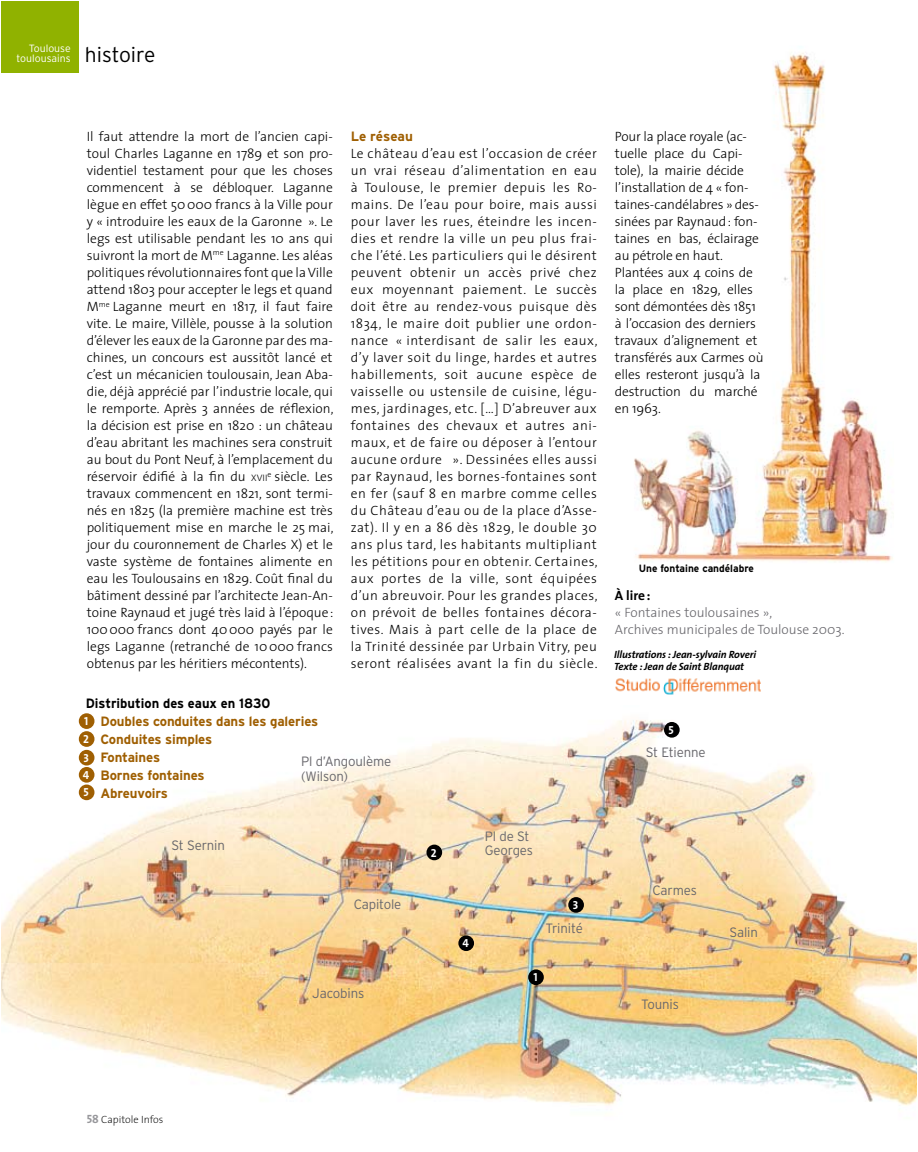
<style>
.page{position:relative;width:918px;height:1152px;background:#fff}
.page>*{position:absolute;margin:0;border:0;box-sizing:border-box;transform-origin:0 0}
.t1{font:300 21px "Interstate";color:#000}
.t2{font:300 13.5px/17px "The Sans";letter-spacing:-.01em;color:#000;text-align:justify}
.t3{font:300 13.5px/15px "Interstate";letter-spacing:-.01em;color:#68676c}
.t4{font:700 13.5px/18px "Interstate";letter-spacing:-.01em;color:#9f5f02}
.t5{font:300 13.5px/17px "The Sans";color:#68676c}
.t6{font:700 13.5px "Interstate";color:#000;scale:.96 1}
.t7{font:700 13.5px "The Sans";color:#000}
.t8{font:11.7px/18.3px "The Sans Bold Caps";color:#fff;text-align:justify}
.t9{font:italic 700 10.5px/12px "The Sans";letter-spacing:-.01em;color:#000}
.t10{font:700 10.5px "Interstate";color:#000;scale:.96 1}
.t11{font:300 10.5px/10.5px "Interstate";color:#fff;text-align:right}
.t12{font:200 10.5px "The Sans";color:#000}
.s1{font-size:9.45px}
.s2{font-family:"The Sans Bold Caps";font-weight:400;font-size:12px;color:#97979b}
</style>
<div class="page">
<img style="left:2px;top:713px;width:914px;height:393px">
<svg style="left:676px;top:957px;width:6px;height:10px"></svg>
<img style="left:634px;top:53px;width:259px;height:509px">
<div style="left:664px;top:722px;width:15px;height:15px;background:#000;border-radius:50%"></div>
<div style="left:528px;top:969px;width:16px;height:16px;background:#000;border-radius:50%"></div>
<div style="left:426px;top:844px;width:16px;height:16px;background:#000;border-radius:50%"></div>
<div style="left:568px;top:897px;width:16px;height:15px;background:#000;border-radius:50%"></div>
<div style="left:458px;top:935px;width:16px;height:16px;background:#000;border-radius:50%"></div>
<div style="left:79px;top:713px;width:15px;height:16px;background:#9f5f02;border-radius:50%"></div>
<div style="left:79px;top:731px;width:15px;height:15px;background:#9f5f02;border-radius:50%"></div>
<div style="left:79px;top:749px;width:15px;height:16px;background:#9f5f02;border-radius:50%"></div>
<div style="left:79px;top:767px;width:15px;height:15px;background:#9f5f02;border-radius:50%"></div>
<div style="left:79px;top:784px;width:15px;height:16px;background:#9f5f02;border-radius:50%"></div>
<img style="left:615px;top:678px;width:146px;height:17px">
<div style="left:2px;top:2px;width:77px;height:71px;background:#90b200"></div>
<p class="t11" style="left:17px;top:42px;width:56px">Toulouse toulousains</p>
<h1 class="t1" style="left:85px;top:43px;width:72px">histoire</h1>
<p class="t2" style="left:87px;top:127px;width:248px">Il faut attendre la mort de l’ancien capi&shy;toul Charles Laganne en 1789 et son pro&shy;videntiel testament pour que les choses commencent à se débloquer. Laganne lègue en effet 50000 francs à la Ville pour y « introduire les eaux de la Garonne ». Le legs est utilisable pendant les 10 ans qui suivront la mort de M<sup>me</sup> Laganne. Les aléas politiques révolutionnaires font que la Ville attend 1803 pour accepter le legs et quand M<sup>me</sup> Laganne meurt en 1817, il faut faire vite. Le maire, Villèle, pousse à la solution d’élever les eaux de la Garonne par des ma&shy;chines, un concours est aussitôt lancé et c’est un mécanicien toulousain, Jean Aba&shy;die, déjà apprécié par l’industrie locale, qui le remporte. Après 3 années de réflexion, la décision est prise en 1820 : un château d’eau abritant les machines sera construit au bout du Pont Neuf, à l’emplacement du réservoir édifié à la fin du <span class="s1">xvii</span><sup>e</sup> siècle. Les travaux commencent en 1821, sont termi&shy;nés en 1825 (la première machine est très politiquement mise en marche le 25 mai, jour du couronnement de Charles X) et le vaste système de fontaines alimente en eau les Toulousains en 1829. Coût final du bâtiment dessiné par l’architecte Jean-An&shy;toine Raynaud et jugé très laid à l’époque:<br>100000 francs dont 40000 payés par le legs Laganne (retranché de 10000 francs obtenus par les héritiers mécontents).</p>
<p class="t4" style="left:351px;top:127px;width:64px">Le réseau</p>
<p class="t2" style="left:351px;top:144px;width:248px">Le château d’eau est l’occasion de créer un vrai réseau d’alimentation en eau à Toulouse, le premier depuis les Ro&shy;mains. De l’eau pour boire, mais aussi pour laver les rues, éteindre les incen&shy;dies et rendre la ville un peu plus frai&shy;che l’été. Les particuliers qui le désirent peuvent obtenir un accès privé chez eux moyennant paiement. Le succès doit être au rendez-vous puisque dès 1834, le maire doit publier une ordon&shy;nance « interdisant de salir les eaux, d’y laver soit du linge, hardes et autres habillements, soit aucune espèce de vaisselle ou ustensile de cuisine, légu&shy;mes, jardinages, etc. […] D’abreuver aux fontaines des chevaux et autres ani&shy;maux, et de faire ou déposer à l’entour aucune ordure ». Dessinées elles aussi par Raynaud, les bornes-fontaines sont en fer (sauf 8 en marbre comme celles du Château d’eau ou de la place d’Asse&shy;zat). Il y en a 86 dès 1829, le double 30 ans plus tard, les habitants multipliant les pétitions pour en obtenir. Certaines, aux portes de la ville, sont équipées d’un abreuvoir. Pour les grandes places, on prévoit de belles fontaines décora&shy;tives. Mais à part celle de la place de la Trinité dessinée par Urbain Vitry, peu seront réalisées avant la fin du siècle.</p>
<p class="t6" style="left:86px;top:695px;width:194px">Distribution des eaux en 1830</p>
<p class="t4" style="left:100px;top:711px;width:219px">Doubles conduites dans les galeries<br>Conduites simples<br>Fontaines<br>Bornes fontaines<br>Abreuvoirs</p>
<p class="t8" style="left:83px;top:711px;width:7px">1<br>2<br>3</p>
<p class="t8" style="left:83px;top:766px;width:8px;line-height:17.5px">4<br>5</p>
<p class="t3" style="left:301px;top:753px;width:92px">Pl d’Angoulème (Wilson)</p>
<p class="t3" style="left:171px;top:837px;width:55px">St Sernin</p>
<p class="t3" style="left:354px;top:896px;width:49px">Capitole</p>
<p class="t3" style="left:312px;top:986px;width:54px">Jacobins</p>
<p class="t8" style="left:431px;top:843px;width:7px">2</p>
<p class="t3" style="left:485px;top:829px;width:50px;line-height:13.5px">Pl de St<br>Georges</p>
<p class="t8" style="left:462px;top:933px;width:8px">4</p>
<p class="t8" style="left:573px;top:895px;width:7px">3</p>
<p class="t3" style="left:545px;top:920px;width:39px">Trinité</p>
<p class="t8" style="left:533px;top:967px;width:6px">1</p>
<p class="t2" style="left:615px;top:127px;width:150px;text-align:left">Pour la place royale (ac&shy;tuelle place du Capi&shy;tole), la mairie décide l’installation de 4 « fon&shy;taines-candélabres » des&shy;sinées par Raynaud: fon&shy;taines en bas, éclairage au pétrole en haut.<br>Plantées aux 4 coins de la place en 1829, elles sont démontées dès 1851 à l’occasion des derniers travaux d’alignement et transférés aux Carmes où elles resteront jusqu’à la destruction du marché en 1963.</p>
<p class="t10" style="left:638px;top:563px;width:122px">Une fontaine candélabre</p>
<p class="t7" style="left:615px;top:584px;width:37px">À lire:</p>
<p class="t5" style="left:615px;top:603px;width:231px">« Fontaines toulousaines »,<br>Archives municipales de Toulouse 2003.</p>
<p class="t9" style="left:614px;top:648px;width:143px">Illustrations : Jean-sylvain Roveri<br>Texte : Jean de Saint Blanquat</p>
<p class="t8" style="left:668px;top:720px;width:7px">5</p>
<p class="t3" style="left:645px;top:744px;width:61px">St Etienne</p>
<p class="t3" style="left:652px;top:882px;width:46px">Carmes</p>
<p class="t3" style="left:641px;top:996px;width:39px">Tounis</p>
<p class="t3" style="left:729px;top:925px;width:30px">Salin</p>
<p class="t12" style="left:87px;top:1110px;width:78px"><span class="s2">58</span> capitole infos</p>
</div>
